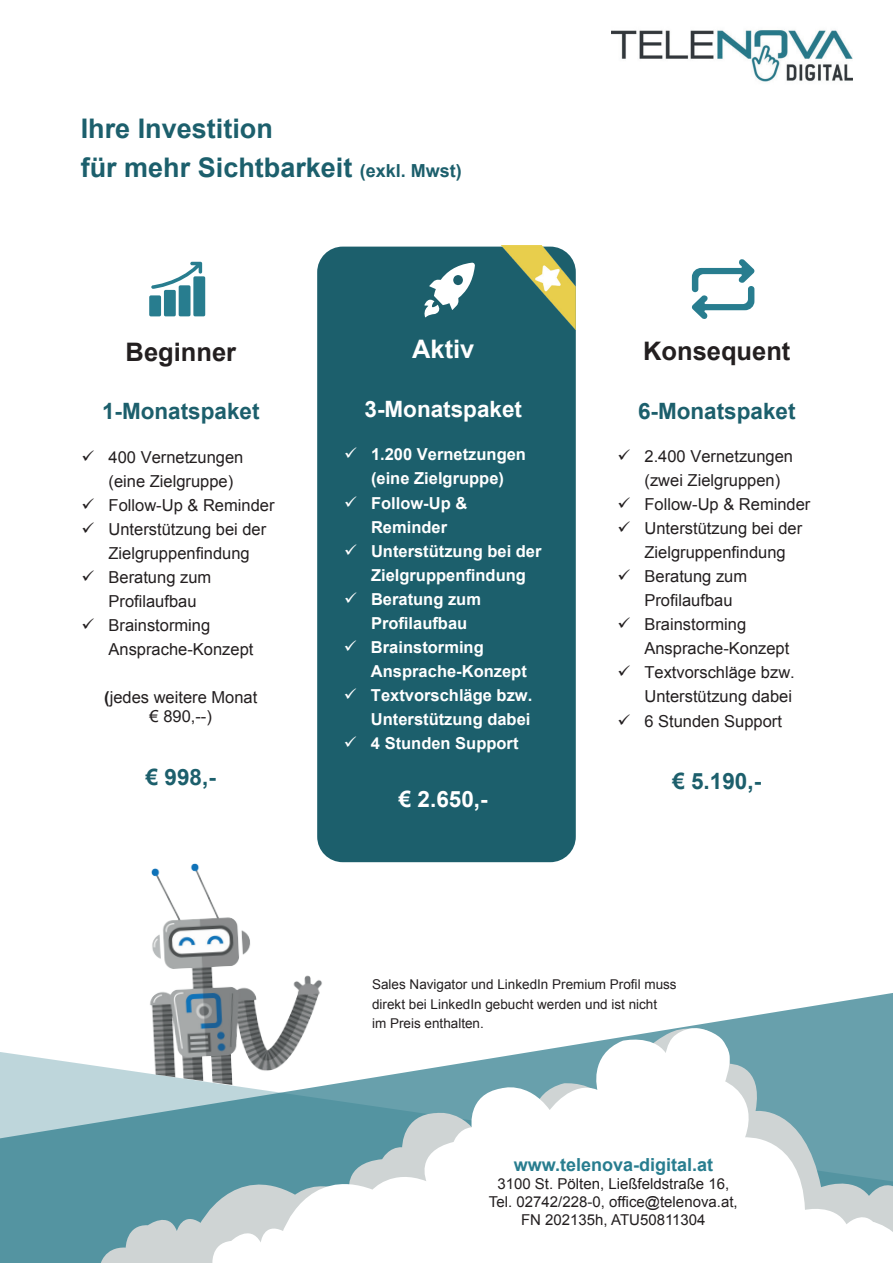
<style>
.page{position:relative;width:893px;height:1263px;background:#fff}
.page>*{position:absolute;margin:0;border:0;box-sizing:border-box;transform-origin:0 0}
.t1{font:700 27px/39px "Arial";color:#1c5f6c}
.t2{font:700 25.5px "Arial";color:#231f20}
.t3{font:700 25.5px "Arial";color:#fff}
.t4{font:700 22.5px "Arial";color:#1c5f6c}
.t5{font:700 22.5px "Arial";color:#fff}
.t6{font:700 18px "Arial";color:#287d8f}
.t7{font:16.5px/24px "Arial";color:#231f20}
.t8{font:700 16.5px/24px "Arial";color:#fff}
.t9{font:15px/18px "Arial";color:#231f20;text-align:center}
.t10{font:13.5px/19.5px "Arial";color:#231f20}
.s1{font-size:18px}
.s2{font-weight:700}
</style>
<div class="page">
<svg style="left:0;top:993px;width:893px;height:270px"></svg>
<svg style="left:618px;top:1012px;width:275px;height:14px;fill:#68a0ac"></svg>
<svg style="left:81px;top:1028px;width:94px;height:235px"></svg>
<svg style="left:175px;top:1026px;width:718px;height:237px"></svg>
<img style="left:612px;top:29px;width:240px;height:53px">
<div style="left:317px;top:247px;width:259px;height:615px;background:#1c5f6c;border-radius:26px"></div>
<img style="left:502px;top:245px;width:74px;height:85px">
<img style="left:121px;top:852px;width:233px;height:381px">
<svg style="left:149px;top:262px;width:56px;height:54px"></svg>
<svg style="left:424px;top:263px;width:51px;height:54px"></svg>
<svg style="left:692px;top:259px;width:63px;height:60px"></svg>
<h1 class="t1" style="left:81px;top:110px;width:383px">Ihre Investition<br>für mehr Sichtbarkeit <span class="s1">(exkl. Mwst)</span></h1>
<h2 class="t2" style="left:126px;top:335px;width:112px">Beginner</h2>
<h3 class="t4" style="left:102px;top:396px;width:159px">1-Monatspaket</h3>
<p class="t7" style="left:109px;top:445px;width:167px">400 Vernetzungen (eine Zielgruppe)<br>Follow-Up &amp; Reminder<br>Unterstützung bei der<br>Zielgruppenfindung<br>Beratung zum<br>Profilaufbau<br>Brainstorming<br>Ansprache-Konzept</p>
<p class="t7" style="left:104px;top:687px;width:155px;line-height:19.5px;text-align:center"><span class="s2">(</span>jedes weitere Monat € 890,--)</p>
<h3 class="t4" style="left:146px;top:762px;width:72px">€ 998,-</h3>
<h2 class="t3" style="left:412px;top:333px;width:64px">Aktiv</h2>
<h3 class="t5" style="left:365px;top:394px;width:159px">3-Monatspaket</h3>
<p class="t8" style="left:371px;top:443px;width:172px">1.200 Vernetzungen (eine Zielgruppe)<br>Follow-Up &amp;<br>Reminder<br>Unterstützung bei der<br>Zielgruppenfindung<br>Beratung zum<br>Profilaufbau<br>Brainstorming<br>Ansprache-Konzept<br>Textvorschläge bzw.<br>Unterstützung dabei<br>4 Stunden Support</p>
<h3 class="t5" style="left:399px;top:784px;width:90px">€ 2.650,-</h3>
<h2 class="t2" style="left:643px;top:335px;width:149px">Konsequent</h2>
<h3 class="t4" style="left:638px;top:396px;width:159px">6-Monatspaket</h3>
<p class="t7" style="left:644px;top:445px;width:168px">2.400 Vernetzungen (zwei Zielgruppen)<br>Follow-Up &amp; Reminder<br>Unterstützung bei der<br>Zielgruppenfindung<br>Beratung zum<br>Profilaufbau<br>Brainstorming<br>Ansprache-Konzept<br>Textvorschläge bzw.<br>Unterstützung dabei<br>6 Stunden Support</p>
<h3 class="t4" style="left:672px;top:767px;width:90px">€ 5.190,-</h3>
<p class="t10" style="left:372px;top:975px;width:306px">Sales Navigator und LinkedIn Premium Profil muss direkt bei LinkedIn gebucht werden und ist nicht<br>im Preis enthalten.</p>
<p class="t6" style="left:514px;top:1153px;width:201px">www.telenova-digital.at</p>
<p class="t9" style="left:489px;top:1175px;width:250px">3100 St. Pölten, Ließfeldstraße 16,<br>Tel. 02742/228-0, office@telenova.at,<br>FN 202135h, ATU50811304</p>
</div>
